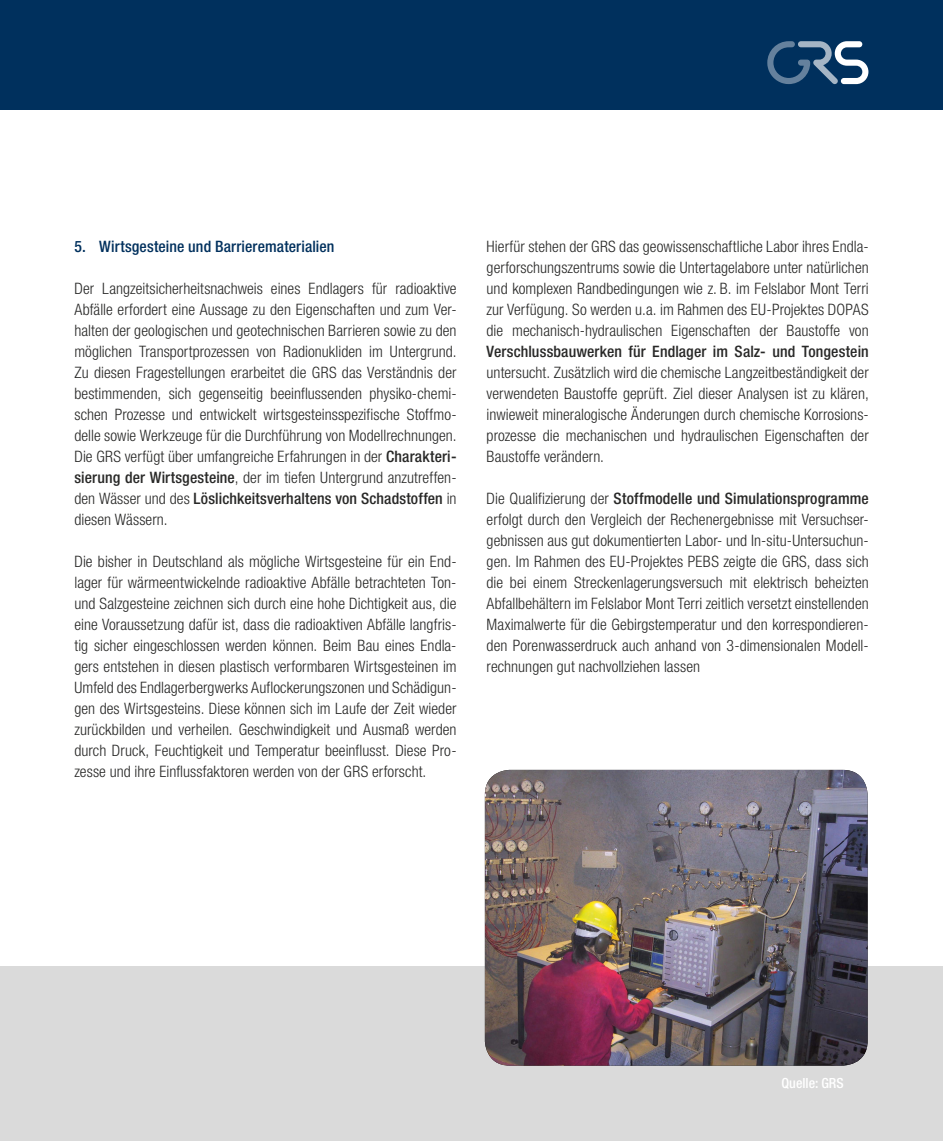
<style>
.page{position:relative;width:943px;height:1141px;background:#fff}
.page>*{position:absolute;margin:0;border:0;box-sizing:border-box;transform-origin:0 0}
.t1{font:300 condensed 15.75px/21px "Helvetica Neue LT";letter-spacing:.005em;color:#282827;text-align:justify}
.t2{font:500 condensed 15.75px "Helvetica Neue LT";letter-spacing:.01em;color:#282827}
.t3{font:500 condensed 15.75px "Helvetica Neue LT";letter-spacing:.01em;color:#00305d}
.t4{font:500 condensed 14px "Helvetica Neue LT";color:#fff}
.s1{font-weight:500}
</style>
<div class="page">
<div style="left:0;top:966px;width:943px;height:175px;background:#dadada"></div>
<div style="left:0;top:0;width:943px;height:109px;background:#00305d"></div>
<img style="left:485px;top:770px;width:382px;height:296px">
<svg style="left:767px;top:41px;width:101px;height:43px"></svg>
<p class="t3" style="left:74px;top:237px;width:261px">5. Wirtsgesteine und Barrierematerialien</p>
<p class="t1" style="left:74px;top:278px;width:384px">Der Langzeitsicherheitsnachweis eines Endlagers für radioaktive Abfälle erfordert eine Aussage zu den Eigenschaften und zum Ver&shy;halten der geologischen und geotechnischen Barrieren sowie zu den möglichen Transportprozessen von Radionukliden im Untergrund.<br>Zu diesen Fragestellungen erarbeitet die GRS das Verständnis der bestimmenden, sich gegenseitig beeinflussenden physiko-chemi&shy;schen Prozesse und entwickelt wirtsgesteinsspezifische Stoffmo&shy;delle sowie Werkzeuge für die Durchführung von Modellrechnungen.<br>Die GRS verfügt über umfangreiche Erfahrungen in der <span class="s1">Charakteri&shy;sierung der Wirtsgesteine</span>, der im tiefen Untergrund anzutreffen&shy;den Wässer und des <span class="s1">Löslichkeitsverhaltens von Schadstoffen</span> in diesen Wässern.</p>
<p class="t1" style="left:74px;top:551px;width:383px">Die bisher in Deutschland als mögliche Wirtsgesteine für ein End&shy;lager für wärmeentwickelnde radioaktive Abfälle betrachteten Ton&shy;und Salzgesteine zeichnen sich durch eine hohe Dichtigkeit aus, die eine Voraussetzung dafür ist, dass die radioaktiven Abfälle langfris&shy;tig sicher eingeschlossen werden können. Beim Bau eines Endla&shy;gers entstehen in diesen plastisch verformbaren Wirtsgesteinen im Umfeld des Endlagerbergwerks Auflockerungszonen und Schädigun&shy;gen des Wirtsgesteins. Diese können sich im Laufe der Zeit wieder zurückbilden und verheilen. Geschwindigkeit und Ausmaß werden durch Druck, Feuchtigkeit und Temperatur beeinflusst. Diese Pro&shy;zesse und ihre Einflussfaktoren werden von der GRS erforscht.</p>
<p class="t1" style="left:486px;top:236px;width:383px">Hierfür stehen der GRS das geowissenschaftliche Labor ihres Endla&shy;gerforschungszentrums sowie die Untertagelabore unter natürlichen und komplexen Randbedingungen wie z. B. im Felslabor Mont Terri zur Verfügung. So werden u.a. im Rahmen des EU-Projektes DOPAS die mechanisch-hydraulischen Eigenschaften der Baustoffe von</p>
<p class="t2" style="left:486px;top:342px;width:383px">Verschlussbauwerken für Endlager im Salz- und Tongestein</p>
<p class="t1" style="left:486px;top:362px;width:384px">untersucht. Zusätzlich wird die chemische Langzeitbeständigkeit der verwendeten Baustoffe geprüft. Ziel dieser Analysen ist zu klären, inwieweit mineralogische Änderungen durch chemische Korrosions&shy;prozesse die mechanischen und hydraulischen Eigenschaften der Baustoffe verändern.</p>
<p class="t1" style="left:486px;top:488px;width:384px">Die Qualifizierung der <span class="s1">Stoffmodelle und Simulationsprogramme </span>erfolgt durch den Vergleich der Rechenergebnisse mit Versuchser&shy;gebnissen aus gut dokumentierten Labor- und In-situ-Untersuchun&shy;gen. Im Rahmen des EU-Projektes PEBS zeigte die GRS, dass sich die bei einem Streckenlagerungsversuch mit elektrisch beheizten Abfallbehältern im Felslabor Mont Terri zeitlich versetzt einstellenden Maximalwerte für die Gebirgstemperatur und den korrespondieren&shy;den Porenwasserdruck auch anhand von 3-dimensionalen Modell&shy;rechnungen gut nachvollziehen lassen</p>
<p class="t4" style="left:781px;top:1074px;width:64px">Quelle: GRS</p>
</div>
